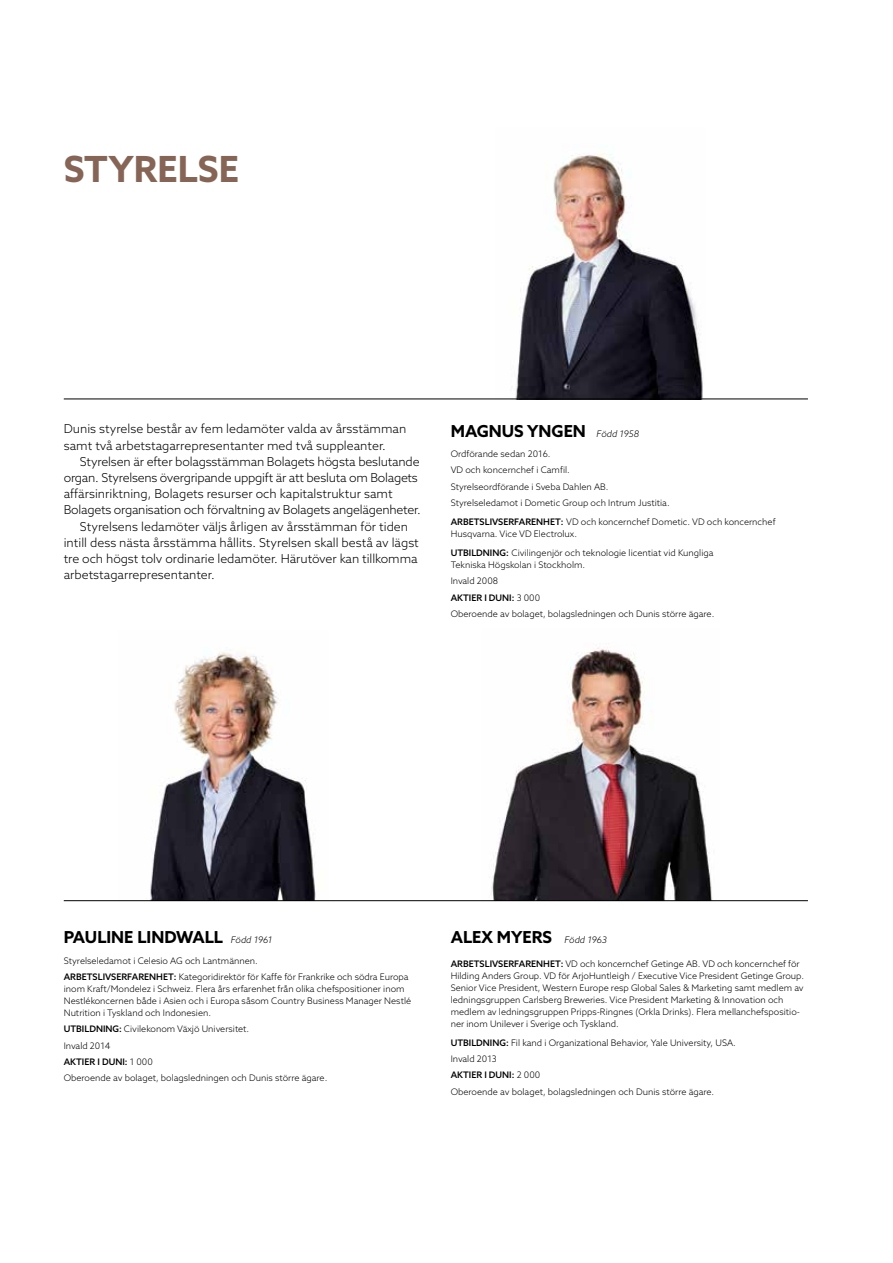
<style>
.page{position:relative;width:893px;height:1263px;background:#fff}
.page>*{position:absolute;margin:0;border:0;box-sizing:border-box;transform-origin:0 0}
.t1{font:700 36px "Azo Sans";letter-spacing:.005em;color:#866557}
.t2{font:700 16.5px "Azo Sans";color:#000}
.t3{font:300 12.3px/16.2px "Azo Sans";letter-spacing:-.005em;color:#000}
.t4{font:300 9px/16.2px "Azo Sans";color:#000}
.s1{font-weight:300;font-style:italic;font-size:9px}
.s2{font-weight:500}
</style>
<div class="page">
<img style="left:495px;top:152px;width:211px;height:247px">
<img style="left:150px;top:652px;width:166px;height:248px">
<img style="left:491px;top:647px;width:222px;height:253px">
<hr style="left:64px;top:399px;width:744px;height:1px;background:#000">
<hr style="left:64px;top:900px;width:744px;height:1px;background:#000">
<h1 class="t1" style="left:64px;top:145px;width:177px">STYRELSE</h1>
<h3 class="t3" style="left:64px;top:421px;width:344px">Dunis styrelse består av fem ledamöter valda av årsstämman samt två arbetstagarrepresentanter med två suppleanter.</h3>
<h3 class="t3" style="left:80px;top:453px;width:341px">Styrelsen är efter bolagsstämman Bolagets högsta beslutande</h3>
<h3 class="t3" style="left:64px;top:469px;width:356px">organ. Styrelsens övergripande uppgift är att besluta om Bolagets</h3>
<h3 class="t3" style="left:64px;top:485px;width:330px">affärsinriktning, Bolagets resurser och kapitalstruktur samt</h3>
<h3 class="t3" style="left:64px;top:502px;width:358px">Bolagets organisation och förvaltning av Bolagets angelägenheter.</h3>
<h3 class="t3" style="left:80px;top:518px;width:330px">Styrelsens ledamöter väljs årligen av årsstämman för tiden</h3>
<h3 class="t3" style="left:64px;top:534px;width:357px">intill dess nästa årsstämma hållits. Styrelsen skall bestå av lägst</h3>
<h3 class="t3" style="left:64px;top:550px;width:355px">tre och högst tolv ordinarie ledamöter. Härutöver kan tillkomma</h3>
<h3 class="t3" style="left:64px;top:566px;width:152px">arbetstagarrepresentanter.</h3>
<h2 class="t2" style="left:451px;top:420px;width:190px">MAGNUS YNGEN <span class="s1">Född 1958</span></h2>
<p class="t4" style="left:451px;top:446px;width:220px">Ordförande sedan 2016.<br>VD och koncernchef i Camfil.<br>Styrelseordförande i Sveba Dahlen AB.<br>Styrelseledamot i Dometic Group och Intrum Justitia.</p>
<p class="t4" style="left:451px;top:516px;width:326px;line-height:12px"><span class="s2">ARBETSLIVSERFARENHET:</span> VD och koncernchef Dometic. VD och koncernchef<br>Husqvarna. Vice VD Electrolux.</p>
<p class="t4" style="left:451px;top:547px;width:264px;line-height:12px"><span class="s2">UTBILDNING:</span> Civilingenjör och teknologie licentiat vid Kungliga<br>Tekniska Högskolan i Stockholm.</p>
<p class="t4" style="left:451px;top:573px;width:265px">Invald 2008<br><span class="s2">AKTIER I DUNI:</span> 3 000<br>Oberoende av bolaget, bolagsledningen och Dunis större ägare.</p>
<h2 class="t2" style="left:64px;top:926px;width:210px">PAULINE LINDWALL <span class="s1">Född 1961</span></h2>
<p class="t4" style="left:64px;top:952px;width:346px">Styrelseledamot i Celesio AG och Lantmännen.<br><span class="s2">ARBETSLIVSERFARENHET:</span> Kategoridirektör för Kaffe för Frankrike och södra Europa</p>
<p class="t4" style="left:64px;top:983px;width:349px;line-height:12px">inom Kraft/Mondelez i Schweiz. Flera års erfarenhet från olika chefspositioner inom<br>Nestlékoncernen både i Asien och i Europa såsom Country Business Manager Nestlé<br>Nutrition i Tyskland och Indonesien.</p>
<p class="t4" style="left:64px;top:1021px;width:265px"><span class="s2">UTBILDNING:</span> Civilekonom Växjö Universitet.<br>Invald 2014<br><span class="s2">AKTIER I DUNI:</span> 1 000<br>Oberoende av bolaget, bolagsledningen och Dunis större ägare.</p>
<h2 class="t2" style="left:451px;top:926px;width:157px">ALEX MYERS <span class="s1">Född 1963</span></h2>
<p class="t4" style="left:451px;top:957px;width:355px;line-height:12px"><span class="s2">ARBETSLIVSERFARENHET:</span> VD och koncernchef Getinge AB. VD och koncernchef för Hilding Anders Group. VD för ArjoHuntleigh / Executive Vice President Getinge Group.<br>Senior Vice President, Western Europe resp Global Sales &amp; Marketing samt medlem av ledningsgruppen Carlsberg Breweries. Vice President Marketing &amp; Innovation och medlem av ledningsgruppen Pripps-Ringnes (Orkla Drinks). Flera mellanchefspositio&shy;ner inom Unilever i Sverige och Tyskland.</p>
<p class="t4" style="left:451px;top:1034px;width:287px"><span class="s2">UTBILDNING:</span> Fil kand i Organizational Behavior, Yale University, USA.<br>Invald 2013<br><span class="s2">AKTIER I DUNI:</span> 2 000<br>Oberoende av bolaget, bolagsledningen och Dunis större ägare.</p>
</div>
